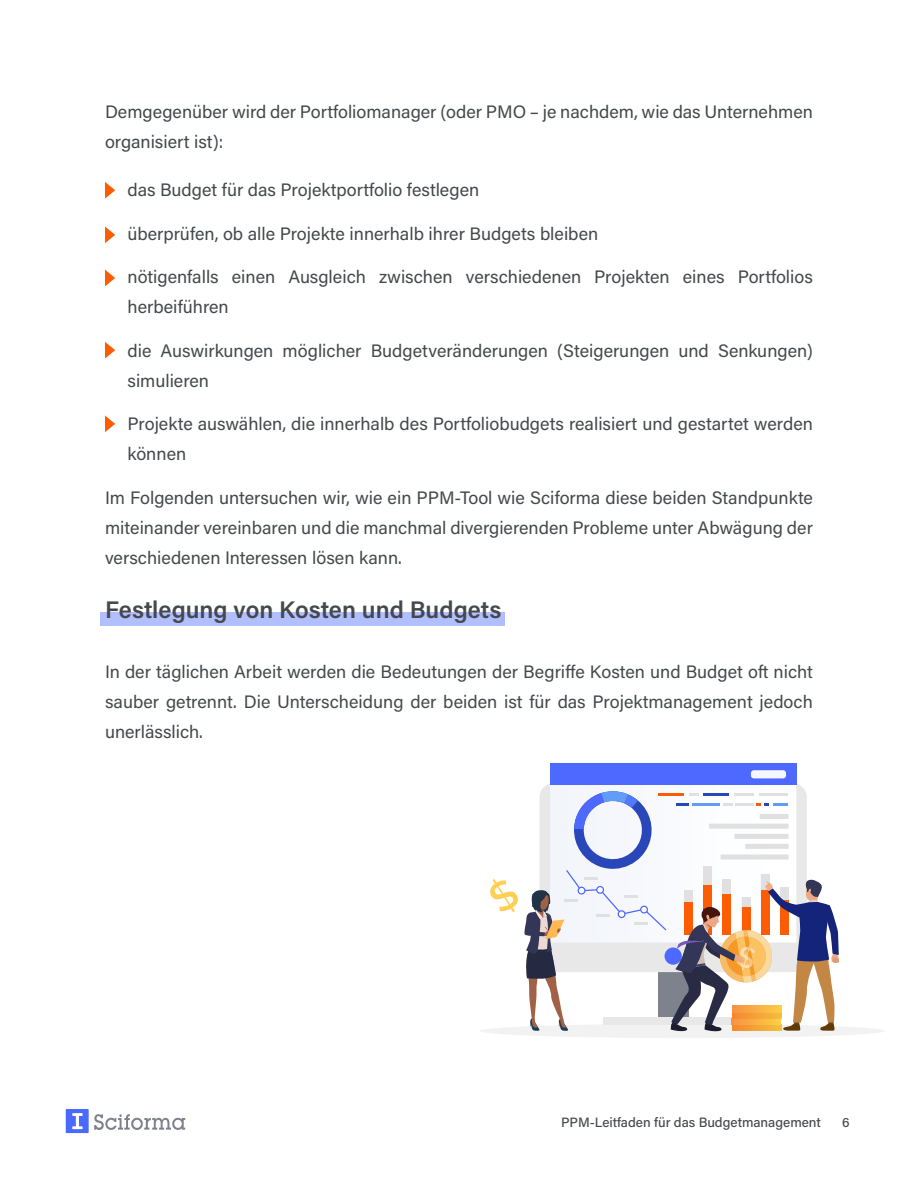
<style>
.page{position:relative;width:918px;height:1188px;background:#fff}
.page>*{position:absolute;margin:0;border:0;box-sizing:border-box;transform-origin:0 0}
.semititle{font:24px "Acumin Variable Concept";color:#44494c}
.body_text{font:18px/30px "Acumin Pro";color:#44494c}
.t1{font:500 13.5px "Acumin Pro";color:#44494c}
</style>
<div class="page">
<svg style="left:66px;top:1109px;width:119px;height:24px"></svg>
<div style="left:100px;top:612px;width:406px;height:14px;background:#b1beff"></div>
<svg style="left:105px;top:226px;width:10px;height:17px"></svg>
<svg style="left:105px;top:182px;width:10px;height:17px"></svg>
<svg style="left:105px;top:270px;width:10px;height:16px"></svg>
<svg style="left:105px;top:342px;width:10px;height:17px"></svg>
<svg style="left:105px;top:416px;width:10px;height:16px"></svg>
<div style="left:480px;top:1024px;width:405px;height:14px;background:#f2f2f2;border-radius:50%"></div>
<svg style="left:550px;top:785px;width:56px;height:6px"></svg>
<div style="left:550px;top:764px;width:246px;height:21px;background:#4d69ff"></div>
<div style="left:751px;top:770px;width:35px;height:8px;background:#f5f7ff;border-radius:3px"></div>
<svg style="left:490px;top:879px;width:28px;height:33px"></svg>
<svg style="left:524px;top:791px;width:315px;height:241px"></svg>
<p class="body_text" style="left:105px;top:96px;width:710px">Demgegenüber wird der Portfoliomanager (oder PMO – je nachdem, wie das Unternehmen organisiert ist):</p>
<p class="body_text" style="left:128px;top:174px;width:353px">das Budget für das Projektportfolio festlegen</p>
<p class="body_text" style="left:128px;top:218px;width:472px">überprüfen, ob alle Projekte innerhalb ihrer Budgets bleiben</p>
<p class="body_text" style="left:128px;top:261px;width:687px">nötigenfalls einen Ausgleich zwischen verschiedenen Projekten eines Portfolios herbeiführen</p>
<p class="body_text" style="left:128px;top:335px;width:687px">die Auswirkungen möglicher Budgetveränderungen (Steigerungen und Senkungen) simulieren</p>
<p class="body_text" style="left:128px;top:408px;width:687px">Projekte auswählen, die innerhalb des Portfoliobudgets realisiert und gestartet werden können</p>
<p class="body_text" style="left:105px;top:482px;width:710px;text-align:justify">Im Folgenden untersuchen wir, wie ein PPM-Tool wie Sciforma diese beiden Standpunkte miteinander vereinbaren und die manchmal divergierenden Probleme unter Abwägung der verschiedenen Interessen lösen kann.</p>
<p class="semititle" style="left:105px;top:593px;width:398px">Festlegung von Kosten und Budgets</p>
<p class="body_text" style="left:105px;top:656px;width:710px;text-align:justify">In der täglichen Arbeit werden die Bedeutungen der Begriffe Kosten und Budget oft nicht sauber getrennt. Die Unterscheidung der beiden ist für das Projektmanagement jedoch unerlässlich.</p>
<p class="t1" style="left:561px;top:1113px;width:261px">PPM-Leitfaden für das Budgetmanagement</p>
<p class="t1" style="left:842px;top:1113px;width:9px">6</p>
</div>
